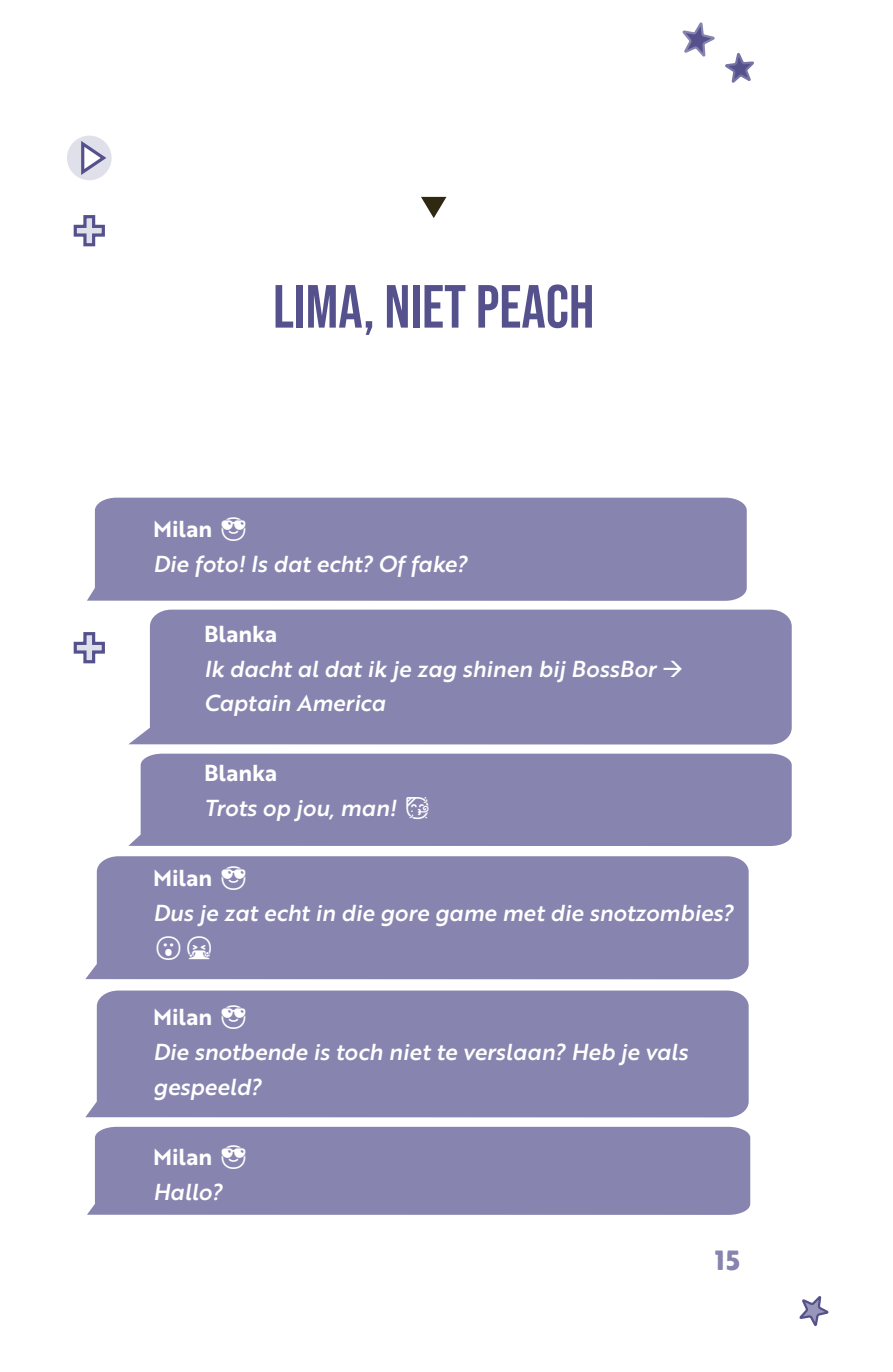
<style>
.page{position:relative;width:893px;height:1372px;background:#fff}
.page>*{position:absolute;margin:0;border:0;box-sizing:border-box;transform-origin:0 0}
.H-titel{font:60.75px "Bebas Neue";color:#54518d}
.t1{font:800 27px "Brother 1816 Printed";color:#8785af}
.Whatsapp_-_bericht{font:22.5px/34.9px "Brother 1816 Medium Italic";color:#fff}
.Whatsapp_-_bericht-2{font:22.5px "Brother 1816 Bold";color:#fff}
</style>
<div class="page">
<svg style="left:725px;top:53px;width:29px;height:30px"></svg>
<svg style="left:799px;top:1296px;width:30px;height:30px"></svg>
<svg style="left:682px;top:22px;width:33px;height:35px"></svg>
<div style="left:87px;top:497px;width:660px;height:104px;background:#8785af"></div>
<div style="left:87px;top:1126px;width:663px;height:88px;background:#8785af"></div>
<div style="left:85px;top:856px;width:664px;height:123px;background:#8785af"></div>
<div style="left:129px;top:609px;width:663px;height:135px;background:#8785af"></div>
<div style="left:128px;top:753px;width:664px;height:93px;background:#8785af"></div>
<div style="left:85px;top:990px;width:664px;height:127px;background:#8785af"></div>
<svg style="left:421px;top:197px;width:25px;height:21px"></svg>
<svg style="left:73px;top:215px;width:32px;height:32px"></svg>
<svg style="left:73px;top:632px;width:32px;height:32px"></svg>
<div style="left:67px;top:136px;width:45px;height:44px;background:#e0e0ea;border-radius:50%"></div>
<svg style="left:81px;top:138px;width:26px;height:39px"></svg>
<svg style="left:222px;top:517px;width:23px;height:24px"></svg>
<svg style="left:406px;top:796px;width:23px;height:23px"></svg>
<svg style="left:222px;top:865px;width:23px;height:24px"></svg>
<svg style="left:157px;top:935px;width:23px;height:24px"></svg>
<svg style="left:188px;top:935px;width:23px;height:23px"></svg>
<svg style="left:222px;top:1005px;width:23px;height:24px"></svg>
<svg style="left:222px;top:1144px;width:23px;height:24px"></svg>
<p class="H-titel" style="left:273px;top:272px;width:323px">LIMA, NIET PEACH</p>
<p class="Whatsapp_-_bericht-2" style="left:153px;top:512px;width:61px">Milan</p>
<p class="Whatsapp_-_bericht" style="left:153px;top:545px;width:316px">Die foto! Is dat echt? Of fake?</p>
<p class="Whatsapp_-_bericht-2" style="left:204px;top:616px;width:75px">Blanka</p>
<p class="Whatsapp_-_bericht" style="left:204px;top:650px;width:481px">Ik dacht al dat ik je zag shinen bij BossBor →<br>Captain America</p>
<p class="Whatsapp_-_bericht-2" style="left:204px;top:756px;width:75px">Blanka</p>
<p class="Whatsapp_-_bericht" style="left:204px;top:789px;width:194px">Trots op jou, man!</p>
<p class="Whatsapp_-_bericht-2" style="left:153px;top:860px;width:61px">Milan</p>
<p class="Whatsapp_-_bericht" style="left:153px;top:894px;width:582px">Dus je zat echt in die gore game met die snotzombies?</p>
<p class="Whatsapp_-_bericht-2" style="left:153px;top:1000px;width:61px">Milan</p>
<p class="Whatsapp_-_bericht" style="left:153px;top:1033px;width:536px">Die snotbende is toch niet te verslaan? Heb je vals gespeeld?</p>
<p class="Whatsapp_-_bericht-2" style="left:153px;top:1139px;width:61px">Milan</p>
<p class="Whatsapp_-_bericht" style="left:153px;top:1173px;width:71px">Hallo?</p>
<p class="t1" style="left:715px;top:1239px;width:26px">15</p>
</div>
